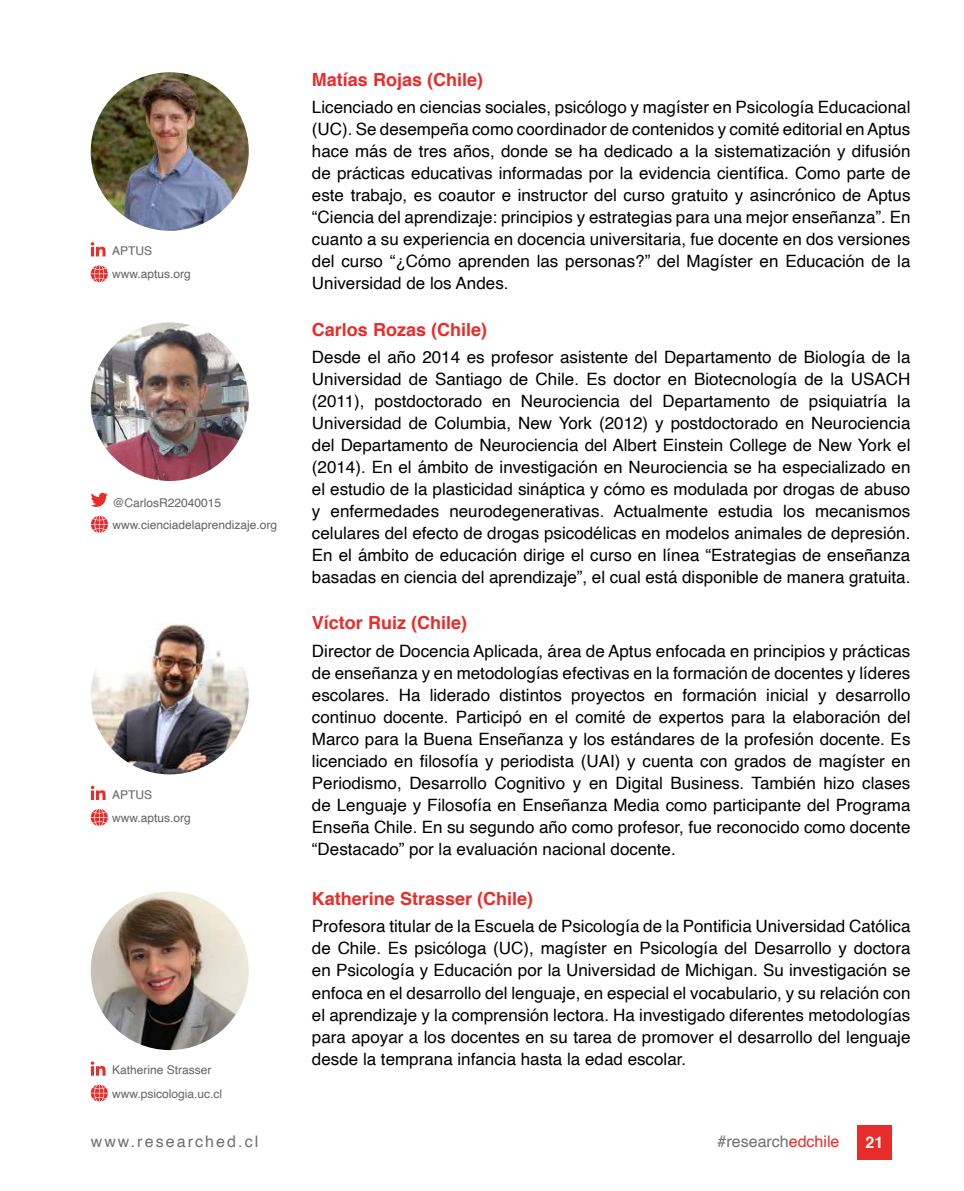
<style>
.page{position:relative;width:964px;height:1191px;background:#fff}
.page>*{position:absolute;margin:0;border:0;box-sizing:border-box;transform-origin:0 0}
.t1{font:700 18px "Helvetica";color:#e62d2b}
.t2{font:17px/22px "Helvetica";color:#000;text-align:justify}
.t3{font:16px "Helvetica";letter-spacing:.13em;color:#706f6f}
.t4{font:16px "Helvetica";color:#706f6f}
.t5{font:700 16px "Helvetica";color:#fff}
.t6{font:12px/23.2px "Helvetica";color:#646363}
.s1{color:#e62d2b}
</style>
<div class="page">
<div style="left:857px;top:1124px;width:35px;height:35px;background:#e62d2b"></div>
<img style="left:91px;top:72px;width:158px;height:159px;border-radius:79px">
<svg style="left:91px;top:265px;width:17px;height:17px"></svg>
<svg style="left:91px;top:242px;width:15px;height:14px"></svg>
<img style="left:91px;top:322px;width:158px;height:159px;border-radius:79px">
<svg style="left:91px;top:516px;width:17px;height:17px"></svg>
<svg style="left:91px;top:493px;width:17px;height:14px"></svg>
<img style="left:91px;top:616px;width:158px;height:158px;border-radius:79px">
<svg style="left:91px;top:809px;width:17px;height:17px"></svg>
<svg style="left:91px;top:785px;width:15px;height:15px"></svg>
<img style="left:91px;top:891px;width:158px;height:159px;border-radius:79px">
<svg style="left:91px;top:1084px;width:17px;height:17px"></svg>
<svg style="left:91px;top:1061px;width:15px;height:14px"></svg>
<p class="t6" style="left:112px;top:240px;width:80px">APTUS www.aptus.org</p>
<p class="t6" style="left:112px;top:492px;width:166px;line-height:22px">@CarlosR22040015 www.cienciadelaprendizaje.org</p>
<p class="t6" style="left:112px;top:783px;width:80px">APTUS www.aptus.org</p>
<p class="t6" style="left:112px;top:1059px;width:112px">Katherine Strasser www.psicologia.uc.cl</p>
<p class="t1" style="left:312px;top:65px;width:173px">Matías Rojas (Chile)</p>
<p class="t2" style="left:312px;top:97px;width:600px">Licenciado en ciencias sociales, psicólogo y magíster en Psicología Educacional (UC). Se desempeña como coordinador de contenidos y comité editorial en Aptus hace más de tres años, donde se ha dedicado a la sistematización y difusión de prácticas educativas informadas por la evidencia científica. Como parte de este trabajo, es coautor e instructor del curso gratuito y asincrónico de Aptus “Ciencia del aprendizaje: principios y estrategias para una mejor enseñanza”. En cuanto a su experiencia en docencia universitaria, fue docente en dos versiones del curso “¿Cómo aprenden las personas?” del Magíster en Educación de la Universidad de los Andes.</p>
<p class="t1" style="left:312px;top:315px;width:177px">Carlos Rozas (Chile)</p>
<p class="t2" style="left:312px;top:347px;width:600px">Desde el año 2014 es profesor asistente del Departamento de Biología de la Universidad de Santiago de Chile. Es doctor en Biotecnología de la USACH (2011), postdoctorado en Neurociencia del Departamento de psiquiatría la Universidad de Columbia, New York (2012) y postdoctorado en Neurociencia del Departamento de Neurociencia del Albert Einstein College de New York el (2014). En el ámbito de investigación en Neurociencia se ha especializado en el estudio de la plasticidad sináptica y cómo es modulada por drogas de abuso y enfermedades neurodegenerativas. Actualmente estudia los mecanismos celulares del efecto de drogas psicodélicas en modelos animales de depresión.<br>En el ámbito de educación dirige el curso en línea “Estrategias de enseñanza basadas en ciencia del aprendizaje”, el cual está disponible de manera gratuita.</p>
<p class="t1" style="left:312px;top:608px;width:157px">Víctor Ruiz (Chile)</p>
<p class="t2" style="left:312px;top:640px;width:600px">Director de Docencia Aplicada, área de Aptus enfocada en principios y prácticas de enseñanza y en metodologías efectivas en la formación de docentes y líderes escolares. Ha liderado distintos proyectos en formación inicial y desarrollo continuo docente. Participó en el comité de expertos para la elaboración del Marco para la Buena Enseñanza y los estándares de la profesión docente. Es licenciado en filosofía y periodista (UAI) y cuenta con grados de magíster en Periodismo, Desarrollo Cognitivo y en Digital Business. También hizo clases de Lenguaje y Filosofía en Enseñanza Media como participante del Programa Enseña Chile. En su segundo año como profesor, fue reconocido como docente “Destacado” por la evaluación nacional docente.</p>
<p class="t1" style="left:312px;top:884px;width:223px">Katherine Strasser (Chile)</p>
<p class="t2" style="left:312px;top:916px;width:600px">Profesora titular de la Escuela de Psicología de la Pontificia Universidad Católica de Chile. Es psicóloga (UC), magíster en Psicología del Desarrollo y doctora en Psicología y Educación por la Universidad de Michigan. Su investigación se enfoca en el desarrollo del lenguaje, en especial el vocabulario, y su relación con el aprendizaje y la comprensión lectora. Ha investigado diferentes metodologías para apoyar a los docentes en su tarea de promover el desarrollo del lenguaje desde la temprana infancia hasta la edad escolar.</p>
<p class="t3" style="left:91px;top:1129px;width:169px">www.researched.cl</p>
<p class="t4" style="left:717px;top:1129px;width:123px">#research<span class="s1">edchile</span></p>
<p class="t5" style="left:865px;top:1129px;width:19px">21</p>
</div>
